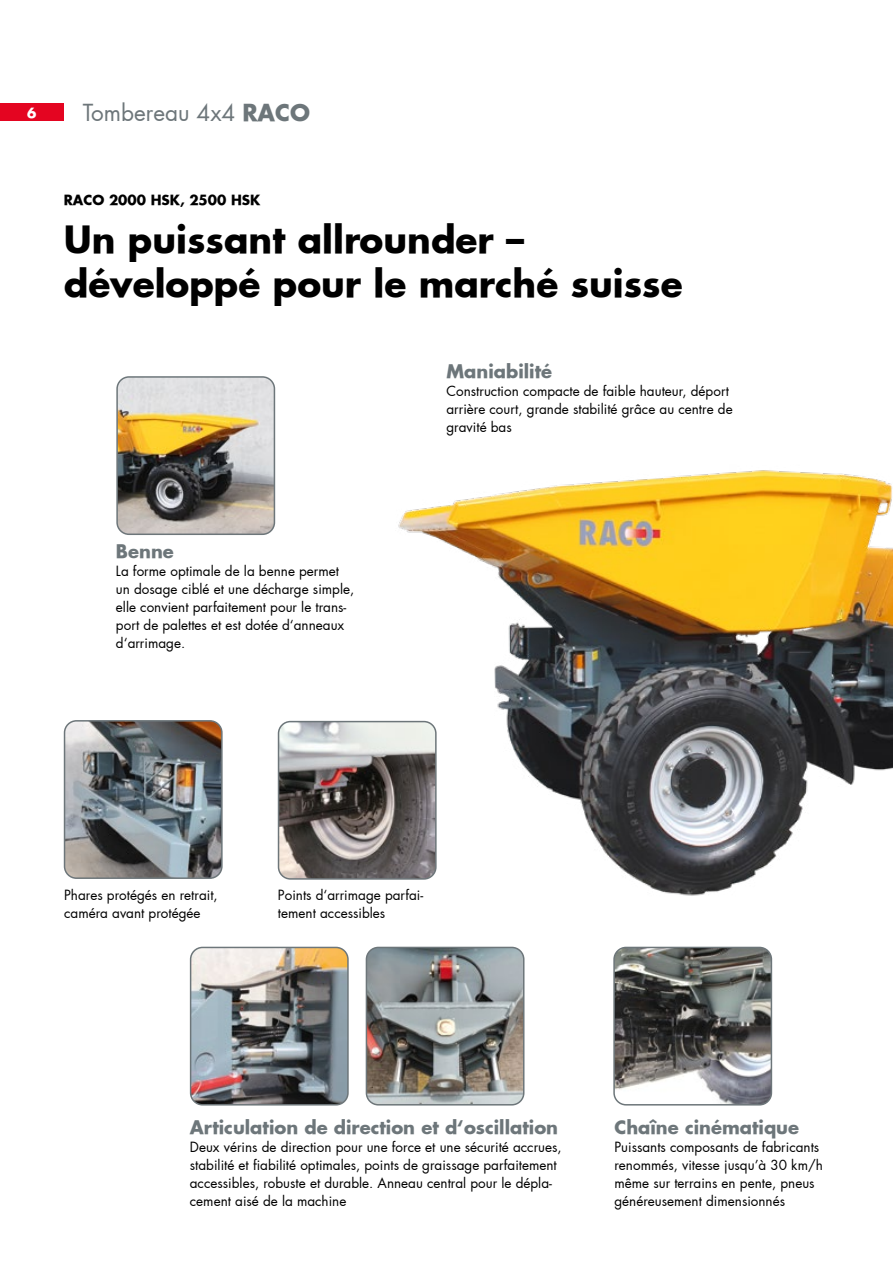
<style>
.page{position:relative;width:893px;height:1263px;background:#fff}
.page>*{position:absolute;margin:0;border:0;box-sizing:border-box;transform-origin:0 0}
.t1{font:700 36px/43.2px "Futura";color:#000}
.t2{font:22.5px "Futura";color:#6d767a}
.t3{font:700 18px "Futura";color:#6d767a}
.t4{font:13.5px/18px "Futura";color:#000}
.t5{font:700 13.5px "Futura";color:#000}
.t6{font:700 13.5px "Futura";color:#fff}
.s1{font-weight:700}
</style>
<div class="page">
<div style="left:0;top:104px;width:64px;height:17px;background:#e40521"></div>
<img style="left:119px;top:378px;width:154px;height:155px">
<div style="left:116px;top:376px;width:159px;height:159px;border:2px solid #6d767a;border-radius:12px"></div>
<img style="left:279px;top:722px;width:36px;height:155px">
<div style="left:278px;top:721px;width:159px;height:159px;border:2px solid #6d767a;border-radius:12px"></div>
<img style="left:66px;top:722px;width:154px;height:155px">
<div style="left:64px;top:720px;width:159px;height:159px;border:2px solid #6d767a;border-radius:12px"></div>
<img style="left:191px;top:947px;width:156px;height:158px">
<div style="left:190px;top:947px;width:159px;height:158px;border:2px solid #6d767a;border-radius:12px"></div>
<img style="left:366px;top:947px;width:158px;height:158px">
<div style="left:366px;top:947px;width:158px;height:158px;border:2px solid #6d767a;border-radius:12px"></div>
<img style="left:615px;top:947px;width:156px;height:158px">
<div style="left:613px;top:947px;width:159px;height:158px;border:2px solid #6d767a;border-radius:12px"></div>
<img style="left:315px;top:470px;width:578px;height:426px">
<p class="t6" style="left:27px;top:104px;width:11px">6</p>
<h2 class="t2" style="left:83px;top:98px;width:229px">Tombereau 4x4 <span class="s1">RACO</span></h2>
<p class="t5" style="left:64px;top:191px;width:198px">RACO 2000 HSK, 2500 HSK</p>
<h1 class="t1" style="left:64px;top:218px;width:620px">Un puissant allrounder – développé pour le marché suisse</h1>
<h3 class="t3" style="left:116px;top:539px;width:59px">Benne</h3>
<p class="t4" style="left:116px;top:562px;width:240px">La forme optimale de la benne permet un dosage ciblé et une décharge simple, elle convient parfaitement pour le trans&shy;port de palettes et est dotée d‘anneaux d‘arrimage.</p>
<h3 class="t3" style="left:446px;top:359px;width:107px">Maniabilité</h3>
<p class="t4" style="left:446px;top:382px;width:288px">Construction compacte de faible hauteur, déport arrière court, grande stabilité grâce au centre de gravité bas</p>
<p class="t4" style="left:64px;top:886px;width:155px">Phares protégés en retrait, caméra avant protégée</p>
<p class="t4" style="left:278px;top:886px;width:147px">Points d‘arrimage parfai&shy;tement accessibles</p>
<h3 class="t3" style="left:190px;top:1115px;width:370px">Articulation de direction et d‘oscillation</h3>
<p class="t4" style="left:190px;top:1138px;width:373px">Deux vérins de direction pour une force et une sécurité accrues, stabilité et fiabilité optimales, points de graissage parfaitement accessibles, robuste et durable. Anneau central pour le dépla&shy;cement aisé de la machine</p>
<h3 class="t3" style="left:614px;top:1115px;width:186px">Chaîne cinématique</h3>
<p class="t4" style="left:614px;top:1138px;width:210px">Puissants composants de fabricants renommés, vitesse jusqu’à 30 km/h même sur terrains en pente, pneus généreusement dimensionnés</p>
</div>
